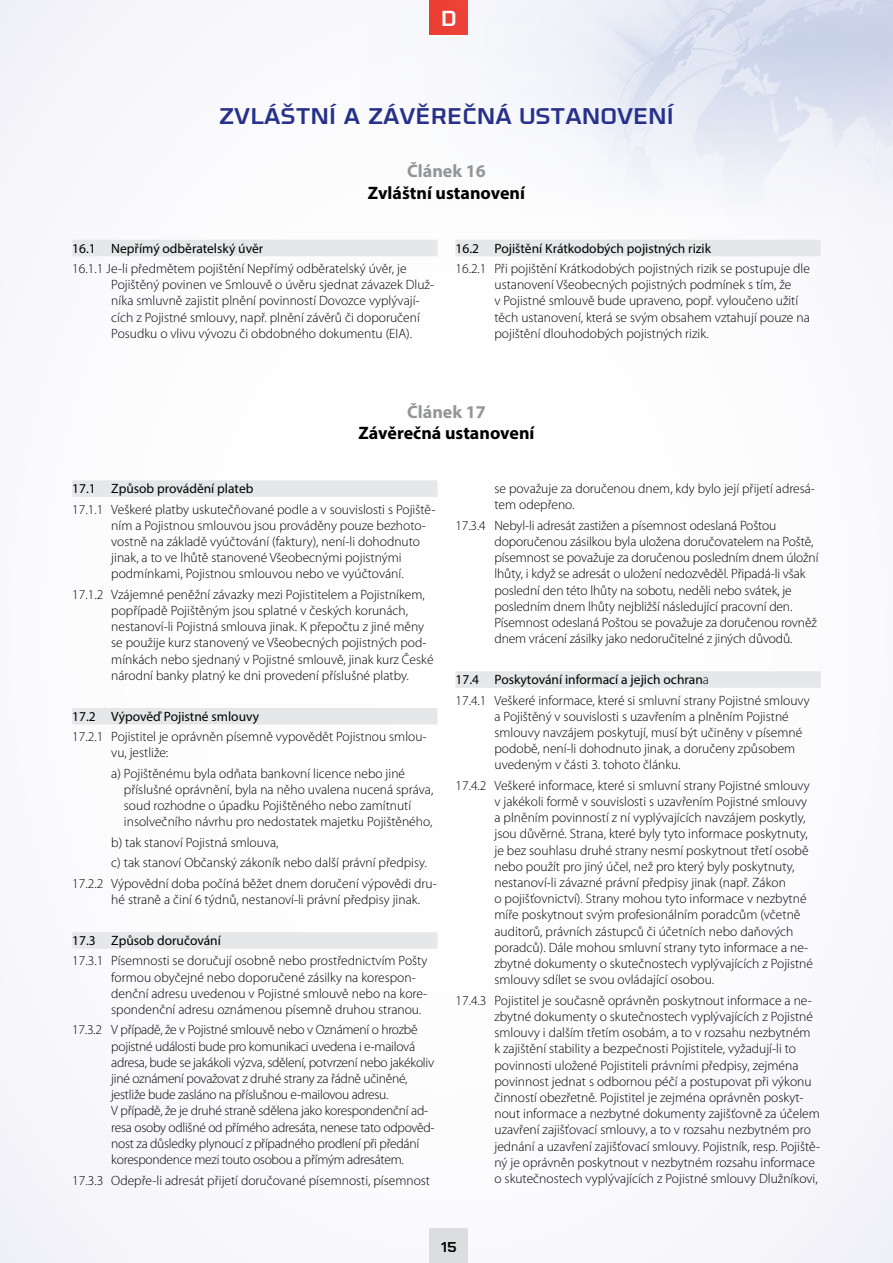
<style>
.page{position:relative;width:893px;height:1263px;background:#fff}
.page>*{position:absolute;margin:0;border:0;box-sizing:border-box;transform-origin:0 0}
.t1{font:500 24px "Olney";color:#27318b}
.t2{font:500 22.95px "Olney";color:#fff}
.t3{font:700 18px "Myriad Pro";color:#000}
.t4{font:700 18px "Myriad Pro";color:#939598}
.t5{font:500 15px "Olney";color:#000}
.t6{font:300 13.5px/16.2px "Myriad Pro";color:#000}
.t7{font:300 13.5px/16.2px "Myriad Pro";letter-spacing:-.02em;color:#000}
.t8{font:13.5px "Myriad Pro";color:#000}
.s1{font-weight:400}
</style>
<div class="page">
<div style="left:429px;top:1229px;width:39px;height:34px;background:#dcddde"></div>
<img style="left:429px;top:0;width:464px;height:217px">
<div style="left:72px;top:240px;width:365px;height:16px;background:#e6e7e8"></div>
<div style="left:455px;top:240px;width:366px;height:16px;background:#e6e7e8"></div>
<div style="left:72px;top:480px;width:365px;height:17px;background:#e6e7e8"></div>
<div style="left:72px;top:708px;width:365px;height:16px;background:#e6e7e8"></div>
<div style="left:72px;top:932px;width:365px;height:17px;background:#e6e7e8"></div>
<div style="left:455px;top:671px;width:366px;height:17px;background:#e6e7e8"></div>
<h2 class="t2" style="left:441px;top:3px;width:17px">D</h2>
<h1 class="t1" style="left:219px;top:100px;width:77px">ZVLÁŠTNÍ</h1>
<h1 class="t1" style="left:344px;top:100px;width:72px">AZÁVĚRE</h1>
<h1 class="t1" style="left:462px;top:100px;width:74px">ČNÁ USTANOVENÍ</h1>
<h3 class="t4" style="left:407px;top:159px;width:80px">Článek 16</h3>
<h3 class="t3" style="left:368px;top:181px;width:159px">Zvláštní ustanovení</h3>
<p class="t8" style="left:72px;top:240px;width:192px">16.1 Nepřímý odběratelský úvěr</p>
<p class="t6" style="left:111px;top:261px;width:324px;text-indent:-39px">16.1.1 Je-li předmětem pojištění Nepřímý odběratelský úvěr, je Pojištěný povinen ve Smlouvě o úvěru sjednat závazek Dluž&shy;níka smluvně zajistit plnění povinností Dovozce vyplývají&shy;cích z Pojistné smlouvy, např. plnění závěrů či doporučení Posudku o vlivu vývozu či obdobného dokumentu (EIA).</p>
<p class="t8" style="left:455px;top:240px;width:257px">16.2 Pojištění Krátkodobých pojistných rizik</p>
<p class="t6" style="left:494px;top:261px;width:317px;text-indent:-39px">16.2.1 Při pojištění Krátkodobých pojistných rizik se postupuje dle ustanovení Všeobecných pojistných podmínek s tím, že<br>v Pojistné smlouvě bude upraveno, popř. vyloučeno užití těch ustanovení, která se svým obsahem vztahují pouze na pojištění dlouhodobých pojistných rizik.</p>
<h3 class="t4" style="left:407px;top:400px;width:80px">Článek 17</h3>
<h3 class="t3" style="left:358px;top:422px;width:177px">Závěrečná ustanovení</h3>
<p class="t8" style="left:72px;top:480px;width:183px">17.1 Způsob provádění plateb</p>
<p class="t6" style="left:111px;top:501px;width:326px;text-indent:-39px">17.1.1 Veškeré platby uskutečňované podle a v souvislosti s Pojiště&shy;ním a Pojistnou smlouvou jsou prováděny pouze bezhoto&shy;vostně na základě vyúčtování (faktury), není-li dohodnuto jinak, a to ve lhůtě stanovené Všeobecnými pojistnými podmínkami, Pojistnou smlouvou nebo ve vyúčtování.</p>
<p class="t6" style="left:111px;top:586px;width:324px;text-indent:-39px">17.1.2 Vzájemné peněžní závazky mezi Pojistitelem a Pojistníkem, popřípadě Pojištěným jsou splatné v českých korunách, nestanoví-li Pojistná smlouva jinak. K přepočtu z jiné měny se použije kurz stanovený ve Všeobecných pojistných pod&shy;mínkách nebo sjednaný v Pojistné smlouvě, jinak kurz České národní banky platný ke dni provedení příslušné platby.</p>
<p class="t8" style="left:72px;top:708px;width:188px">17.2 Výpověď Pojistné smlouvy</p>
<p class="t6" style="left:111px;top:729px;width:317px;text-indent:-39px">17.2.1 Pojistitel je oprávněn písemně vypovědět Pojistnou smlou&shy;vu, jestliže:</p>
<p class="t6" style="left:124px;top:765px;width:311px;text-indent:-13px">a) Pojištěnému byla odňata bankovní licence nebo jiné příslušné oprávnění, byla na něho uvalena nucená správa, soud rozhodne o úpadku Pojištěného nebo zamítnutí insolvečního návrhu pro nedostatek majetku Pojištěného,</p>
<p class="t6" style="left:111px;top:834px;width:169px">b) tak stanoví Pojistná smlouva,</p>
<p class="t6" style="left:111px;top:855px;width:317px">c) tak stanoví Občanský zákoník nebo další právní předpisy.</p>
<p class="t6" style="left:72px;top:875px;width:366px">17.2.2 Výpovědní doba počíná běžet dnem doručení výpovědi dru-</p>
<p class="t6" style="left:111px;top:892px;width:310px">hé straně a činí 6 týdnů, nestanoví-li právní předpisy jinak.</p>
<p class="t8" style="left:72px;top:932px;width:150px">17.3 Způsob doručování</p>
<p class="t6" style="left:111px;top:953px;width:318px;text-indent:-39px">17.3.1 Písemnosti se doručují osobně nebo prostřednictvím Pošty formou obyčejné nebo doporučené zásilky na korespon&shy;denční adresu uvedenou v Pojistné smlouvě nebo na kore&shy;spondenční adresu oznámenou písemně druhou stranou.</p>
<p class="t7" style="left:111px;top:1022px;width:325px;text-indent:-39px">17.3.2 V případě, že v Pojistné smlouvě nebo v Oznámení o hrozbě pojistné události bude pro komunikaci uvedena i e-mailová adresa, bude se jakákoli výzva, sdělení, potvrzení nebo jakékoliv jiné oznámení považovat z druhé strany za řádně učiněné, jestliže bude zasláno na příslušnou e-mailovou adresu.<br>V případě, že je druhé straně sdělena jako korespondenční ad&shy;resa osoby odlišné od přímého adresáta, nenese tato odpověd&shy;nost za důsledky plynoucí z případného prodlení při předání korespondence mezi touto osobou a přímým adresátem.</p>
<p class="t6" style="left:72px;top:1172px;width:359px">17.3.3 Odepře-li adresát přijetí doručované písemnosti, písemnost</p>
<p class="t6" style="left:494px;top:481px;width:322px">se považuje za doručenou dnem, kdy bylo její přijetí adresá&shy;tem odepřeno.</p>
<p class="t6" style="left:494px;top:517px;width:325px;text-indent:-39px">17.3.4 Nebyl-li adresát zastižen a písemnost odeslaná Poštou doporučenou zásilkou byla uložena doručovatelem na Poště, písemnost se považuje za doručenou posledním dnem úložní lhůty, i když se adresát o uložení nedozvěděl. Připadá-li však poslední den této lhůty na sobotu, neděli nebo svátek, je posledním dnem lhůty nejbližší následující pracovní den.<br>Písemnost odeslaná Poštou se považuje za doručenou rovněž dnem vrácení zásilky jako nedoručitelné z jiných důvodů.</p>
<p class="t6" style="left:455px;top:670px;width:356px;line-height:20.4px"><span class="s1">17.4 Poskytování informací a jejich ochran</span>a<br>17.4.1 Veškeré informace, které si smluvní strany Pojistné smlouvy</p>
<p class="t6" style="left:494px;top:708px;width:309px">a Pojištěný v souvislosti s uzavřením a plněním Pojistné smlouvy navzájem poskytují, musí být učiněny v písemné podobě, není-li dohodnuto jinak, a doručeny způsobem uvedeným v části 3. tohoto článku.</p>
<p class="t6" style="left:494px;top:777px;width:320px;text-indent:-39px">17.4.2 Veškeré informace, které si smluvní strany Pojistné smlouvy v jakékoli formě v souvislosti s uzavřením Pojistné smlouvy a plněním povinností z ní vyplývajících navzájem poskytly, jsou důvěrné. Strana, které byly tyto informace poskytnuty, je bez souhlasu druhé strany nesmí poskytnout třetí osobě nebo použít pro jiný účel, než pro který byly poskytnuty, nestanoví-li závazné právní předpisy jinak (např. Zákon<br>o pojišťovnictví). Strany mohou tyto informace v nezbytné míře poskytnout svým profesionálním poradcům (včetně auditorů, právních zástupců či účetních nebo daňových poradců). Dále mohou smluvní strany tyto informace a ne&shy;zbytné dokumenty o skutečnostech vyplývajících z Pojistné smlouvy sdílet se svou ovládající osobou.</p>
<p class="t6" style="left:494px;top:992px;width:327px;text-indent:-39px">17.4.3 Pojistitel je současně oprávněn poskytnout informace a ne&shy;zbytné dokumenty o skutečnostech vyplývajících z Pojistné smlouvy i dalším třetím osobám, a to v rozsahu nezbytném<br>k zajištění stability a bezpečnosti Pojistitele, vyžadují-li to povinnosti uložené Pojistiteli právními předpisy, zejména povinnost jednat s odbornou péčí a postupovat při výkonu činností obezřetně. Pojistitel je zejména oprávněn poskyt&shy;nout informace a nezbytné dokumenty zajišťovně za účelem uzavření zajišťovací smlouvy, a to v rozsahu nezbytném pro jednání a uzavření zajišťovací smlouvy. Pojistník, resp. Pojiště&shy;ný je oprávněn poskytnout v nezbytném rozsahu informace o skutečnostech vyplývajících z Pojistné smlouvy Dlužníkovi,</p>
<p class="t5" style="left:441px;top:1237px;width:18px">15</p>
</div>
